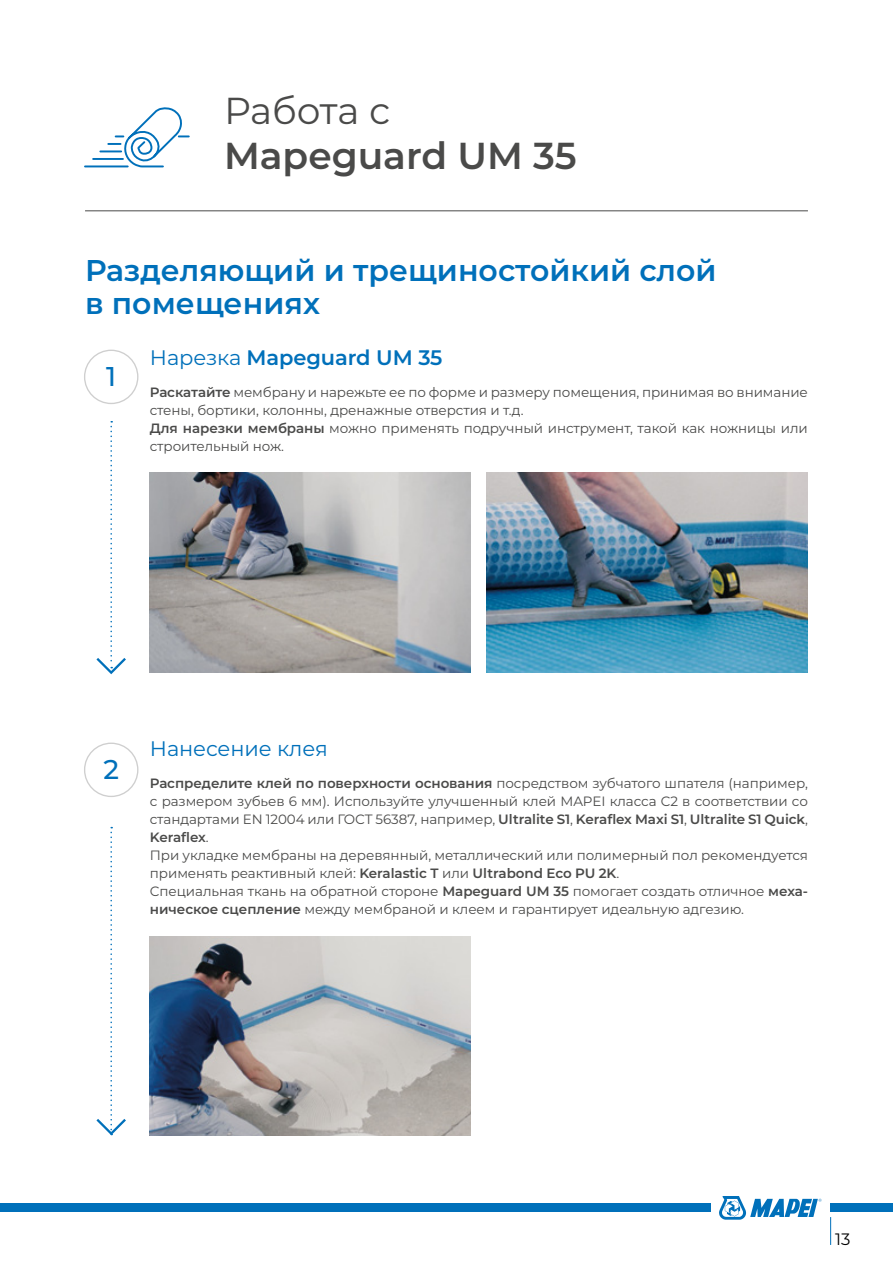
<style>
.page{position:relative;width:893px;height:1263px;background:#fff}
.page>*{position:absolute;margin:0;border:0;box-sizing:border-box;transform-origin:0 0}
.t1{font:600 37.5px "Montserrat";color:#4a4a49}
.t2{font:37.5px "Montserrat";color:#4a4a49}
.t3{font:600 30px/33px "Montserrat";color:#0070ba}
.t4{font:500 27.15px "Montserrat";color:#0070ba}
.t5{font:600 21px "Montserrat";letter-spacing:-.005em;color:#0070ba}
.t6{font:21px "Montserrat";letter-spacing:-.005em;color:#0070ba}
.t7{font:16.5px "Montserrat";color:#000}
.t8{font:13.5px/18px "Montserrat";letter-spacing:-.005em;color:#4a4a49}
.s1{font-weight:400}
.s2{font-weight:600}
</style>
<div class="page">
<svg style="left:830px;top:1217px;width:1px;height:28px"></svg>
<svg style="left:719px;top:1196px;width:102px;height:24px"></svg>
<div style="left:0;top:1204px;width:710px;height:8px;background:#0070ba"></div>
<div style="left:830px;top:1204px;width:63px;height:8px;background:#0070ba"></div>
<hr style="left:85px;top:210px;width:723px;height:1px;background:#4a4a49">
<div style="left:84px;top:742px;width:54px;height:55px;border:1px solid #cfcfcf;border-radius:50%"></div>
<svg style="left:96px;top:827px;width:30px;height:308px"></svg>
<img style="left:150px;top:936px;width:321px;height:199px">
<div style="left:84px;top:350px;width:54px;height:54px;border:1px solid #cfcfcf;border-radius:50%"></div>
<svg style="left:96px;top:421px;width:30px;height:253px"></svg>
<img style="left:150px;top:473px;width:321px;height:199px">
<img style="left:487px;top:473px;width:321px;height:199px">
<svg style="left:84px;top:107px;width:106px;height:61px"></svg>
<h1 class="t2" style="left:224px;top:85px;width:168px">Работа с</h1>
<h1 class="t1" style="left:224px;top:129px;width:354px">Mapeguard UM 35</h1>
<h2 class="t3" style="left:85px;top:252px;width:633px">Разделяющий и трещиностойкий слой в помещениях</h2>
<h3 class="t4" style="left:106px;top:357px;width:12px">1</h3>
<h3 class="t5" style="left:150px;top:342px;width:294px"><span class="s1">Нарезка</span> Mapeguard UM 35</h3>
<p class="t8" style="left:150px;top:382px;width:660px"><span class="s2">Раскатайте</span> мембрану и нарежьте ее по форме и размеру помещения, принимая во внимание стены, бортики, колонны, дренажные отверстия и т.д.<br><span class="s2">Для нарезки мембраны</span> можно применять подручный инструмент, такой как ножницы или строительный нож.</p>
<h3 class="t4" style="left:103px;top:750px;width:17px">2</h3>
<h3 class="t6" style="left:150px;top:734px;width:179px">Нанесение клея</h3>
<p class="t8" style="left:150px;top:774px;width:660px"><span class="s2">Распределите клей по поверхности основания</span> посредством зубчатого шпателя (например, с размером зубьев 6 мм). Используйте улучшенный клей MAPEI класса C2 в соответствии со стандартами EN 12004 или ГОСТ 56387, например, <span class="s2">Ultralite S1</span>, <span class="s2">Keraflex Maxi S1</span>, <span class="s2">Ultralite S1 Quick</span>, <span class="s2">Keraflex</span>.<br>При укладке мембраны на деревянный, металлический или полимерный пол рекомендуется применять реактивный клей: <span class="s2">Keralastic T</span> или <span class="s2">Ultrabond Eco PU 2K</span>.<br>Специальная ткань на обратной стороне <span class="s2">Mapeguard UM 35</span> помогает создать отличное <span class="s2">меха&shy;ническое сцепление</span> между мембраной и клеем и гарантирует идеальную адгезию.</p>
<p class="t7" style="left:835px;top:1228px;width:17px">13</p>
</div>
